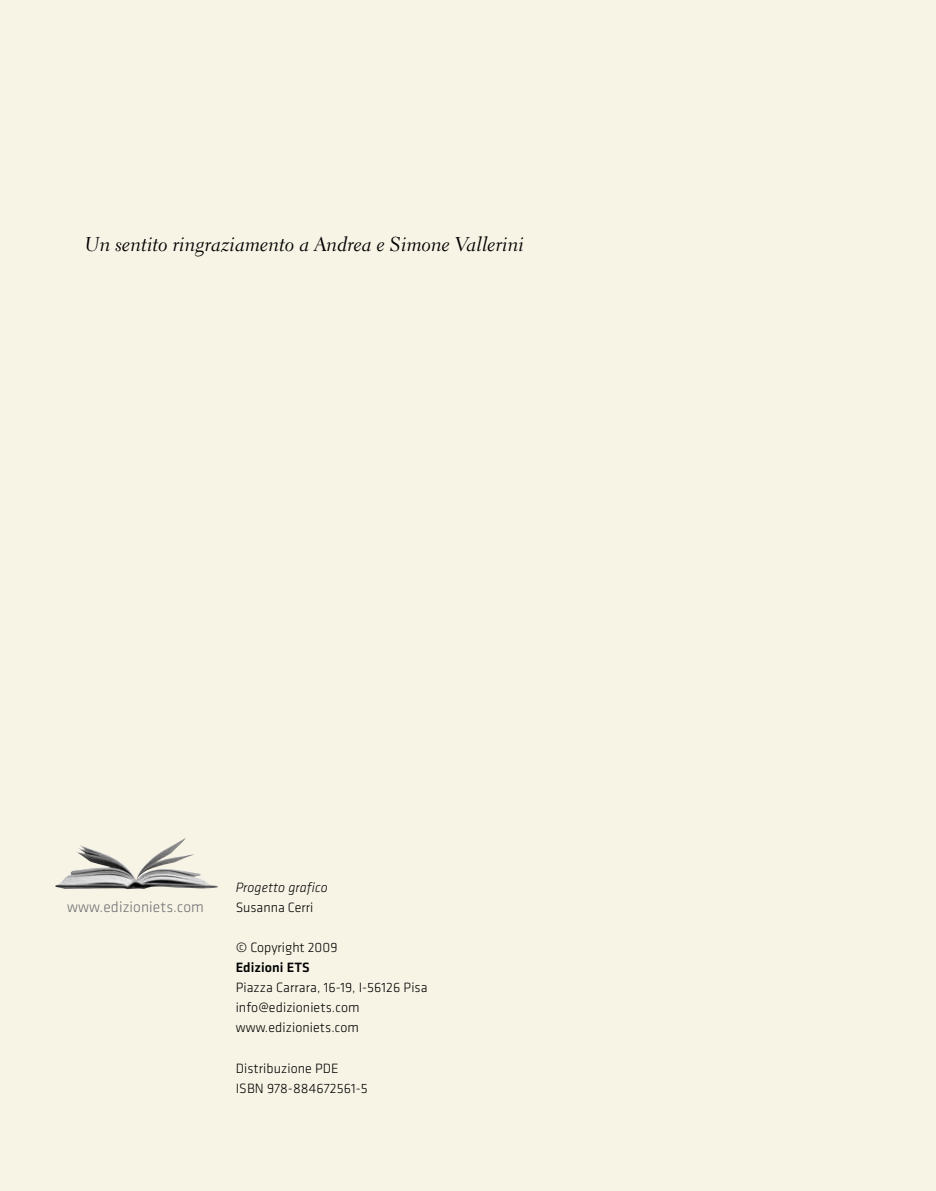
<style>
.page{position:relative;width:936px;height:1191px;background:#fff}
.page>*{position:absolute;margin:0;border:0;box-sizing:border-box;transform-origin:0 0}
.t1{font:20px "Electra LT Std Cursive";color:#000}
.t2{font:300 15.6px "Klavika";letter-spacing:.005em;color:#707172}
.t3{font:300 14px/20px "Klavika";letter-spacing:.005em;color:#000}
.t4{font:italic 300 14px "Klavika";letter-spacing:.005em;color:#000}
.t5{font:500 14px "Klavika";letter-spacing:.005em;color:#000}
</style>
<div class="page">
<div style="left:0;top:0;width:935px;height:1191px;background:#f7f4e6"></div>
<img style="left:55px;top:842px;width:137px;height:47px">
<h1 class="t1" style="left:85px;top:232px;width:441px">Un sentito ringraziamento a Andrea e Simone Vallerini</h1>
<p class="t2" style="left:67px;top:898px;width:138px">www.edizioniets.com</p>
<p class="t4" style="left:236px;top:880px;width:93px">Progetto grafico</p>
<p class="t3" style="left:236px;top:898px;width:79px">Susanna Cerri</p>
<p class="t3" style="left:236px;top:938px;width:103px">© Copyright 2009</p>
<p class="t5" style="left:236px;top:960px;width:75px">Edizioni ETS</p>
<p class="t3" style="left:236px;top:978px;width:193px">Piazza Carrara, 16-19, I-56126 Pisa info@edizioniets.com www.edizioniets.com</p>
<p class="t3" style="left:236px;top:1058px;width:133px">Distribuzione PDE<br>ISBN 978-884672561-5</p>
</div>
